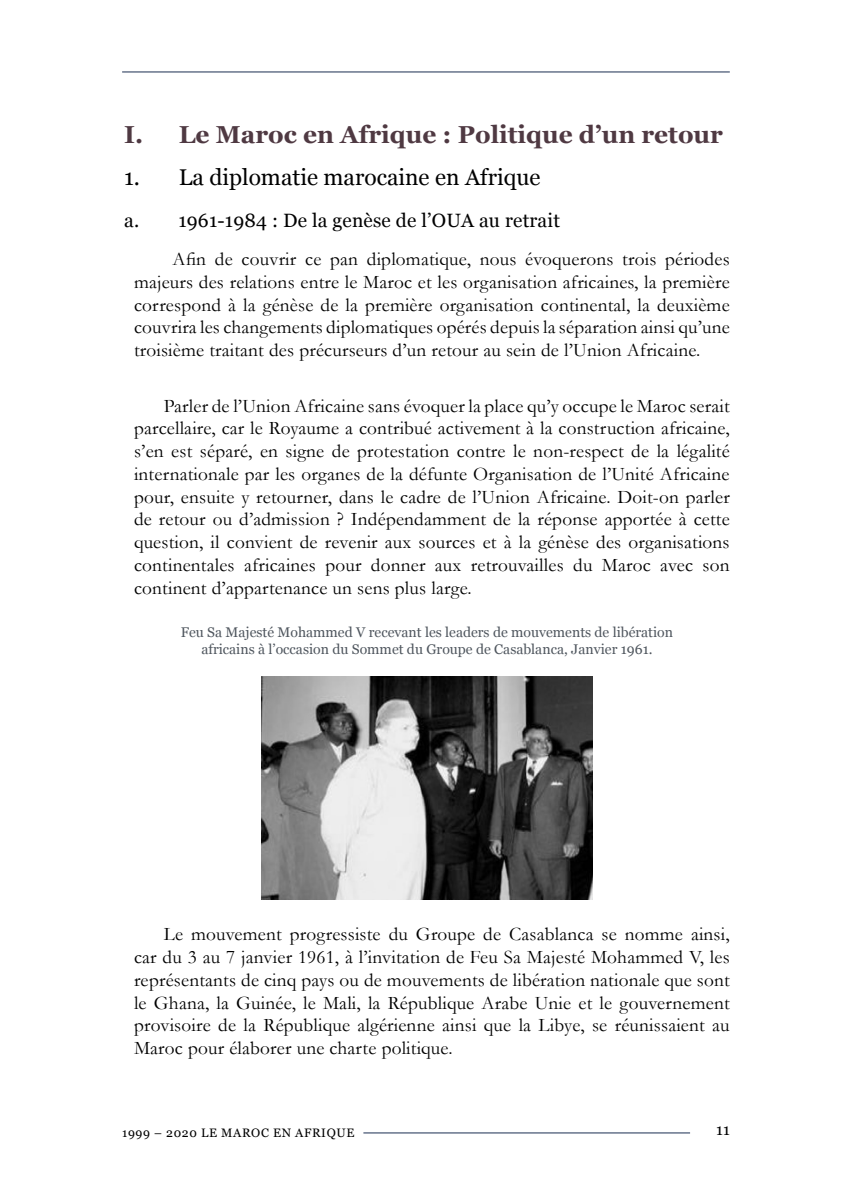
<style>
.page{position:relative;width:844px;height:1191px;background:#fff}
.page>*{position:absolute;margin:0;border:0;box-sizing:border-box;transform-origin:0 0}
.t1{font:700 24.5px "Georgia";color:#4f3942}
.t2{font:22.75px "Georgia";color:#000}
.t3{font:19.25px/22.8px "Garamond";letter-spacing:.01em;color:#000;text-align:justify}
.t4{font:19.25px "Georgia";letter-spacing:.01em;color:#000}
.t5{font:15.75px "Georgia";color:#000}
.t6{font:14px/16.8px "Georgia";color:#4f565e;text-align:center}
.t7{font:12.25px "Georgia";letter-spacing:.05em;color:#000}
</style>
<div class="page">
<hr style="left:122px;top:71px;width:607px;height:1px;background:#1a2e51">
<hr style="left:363px;top:1132px;width:327px;height:1px;background:#1a2e51">
<img style="left:261px;top:676px;width:331px;height:223px">
<p class="t1" style="left:124px;top:116px;width:600px">I. Le Maroc en Afrique : Politique d’un retour</p>
<p class="t2" style="left:124px;top:160px;width:418px">1. La diplomatie marocaine en Afrique</p>
<p class="t4" style="left:124px;top:207px;width:437px">a. 1961-1984 : De la genèse de l’OUA au retrait</p>
<p class="t3" style="left:134px;top:247px;width:597px;text-indent:38px">Afin de couvrir ce pan diplomatique, nous évoquerons trois périodes majeurs des relations entre le Maroc et les organisation africaines, la première correspond à la génèse de la première organisation continental, la deuxième couvrira les changements diplomatiques opérés depuis la séparation ainsi qu’une troisième traitant des précurseurs d’un retour au sein de l’Union Africaine.</p>
<p class="t3" style="left:134px;top:393px;width:597px;text-indent:30px">Parler de l’Union Africaine sans évoquer la place qu’y occupe le Maroc serait parcellaire, car le Royaume a contribué activement à la construction africaine, s’en est séparé, en signe de protestation contre le non-respect de la légalité internationale par les organes de la défunte Organisation de l’Unité Africaine pour, ensuite y retourner, dans le cadre de l’Union Africaine. Doit-on parler de retour ou d’admission ? Indépendamment de la réponse apportée à cette question, il convient de revenir aux sources et à la génèse des organisations continentales africaines pour donner aux retrouvailles du Maroc avec son continent d’appartenance un sens plus large.</p>
<p class="t6" style="left:181px;top:623px;width:493px">Feu Sa Majesté Mohammed V recevant les leaders de mouvements de libération africains à l’occasion du Sommet du Groupe de Casablanca, Janvier 1961.</p>
<p class="t3" style="left:134px;top:922px;width:597px;text-indent:30px">Le mouvement progressiste du Groupe de Casablanca se nomme ainsi, car du 3 au 7 janvier 1961, à l’invitation de Feu Sa Majesté Mohammed V, les représentants de cinq pays ou de mouvements de libération nationale que sont le Ghana, la Guinée, le Mali, la République Arabe Unie et le gouvernement provisoire de la République algérienne ainsi que la Libye, se réunissaient au Maroc pour élaborer une charte politique.</p>
<p class="t7" style="left:122px;top:1123px;width:234px">1999 – 2020 LE MAROC EN AFRIQUE</p>
<p class="t5" style="left:716px;top:1118px;width:15px">11</p>
</div>
